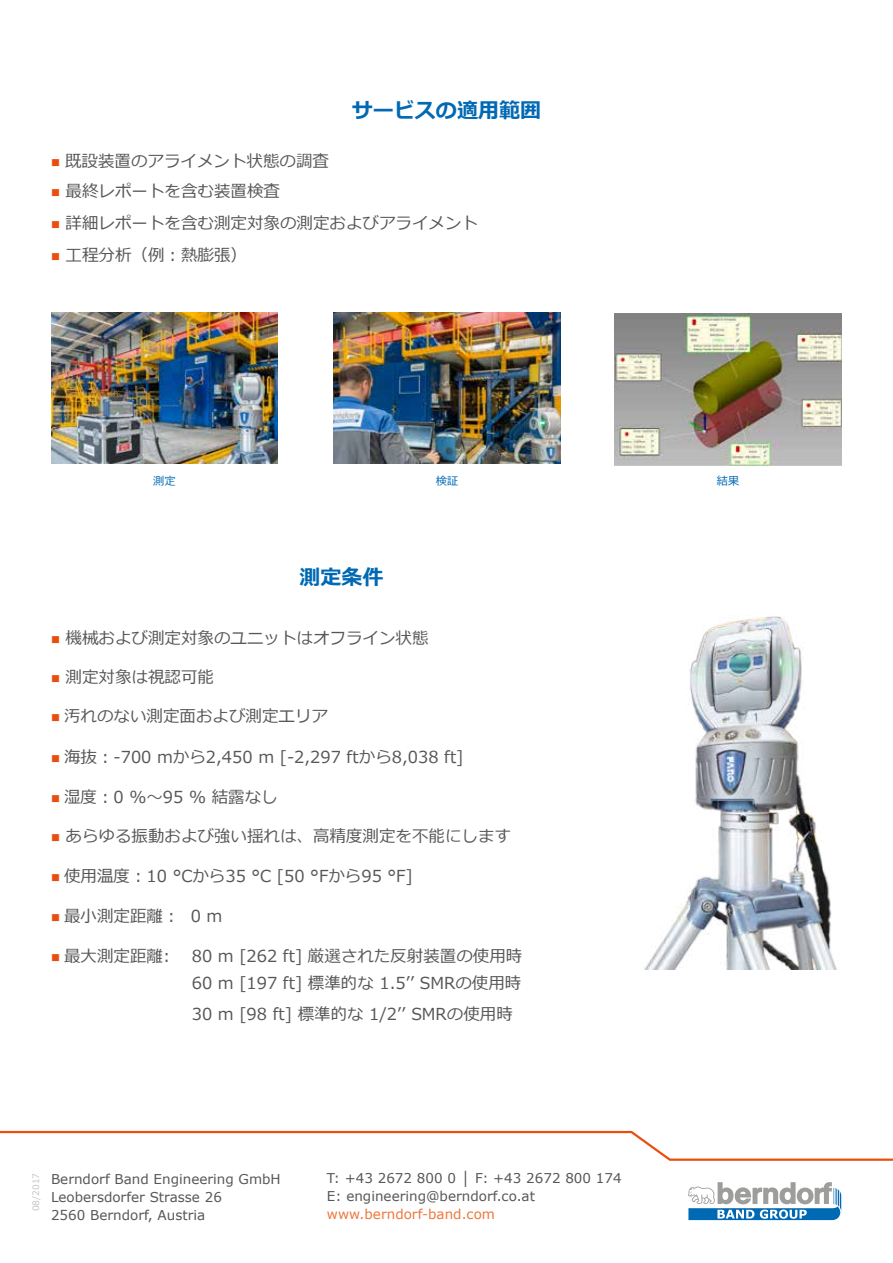
<style>
.page{position:relative;width:893px;height:1263px;background:#fff}
.page>*{position:absolute;margin:0;border:0;box-sizing:border-box;transform-origin:0 0}
.t1{font:700 21px "Meiryo";color:#0069b4}
.t2{font:700 21px "Meiryo";color:#0069b4}
.t3{font:16.5px/27.6px "Meiryo";color:#575756}
.t4{font:13.5px/18px "Verdana";color:#575756}
.t5{font:13.5px "Verdana";color:#ee763b}
.t6{font:11.25px "Meiryo";color:#0069b4}
.t7{font:9px "Verdana";color:#c6c6c6}
.s1{color:#e94e0f}
</style>
<div class="page">
<svg style="left:689px;top:1182px;width:152px;height:38px"></svg>
<svg style="left:0;top:1130px;width:893px;height:31px"></svg>
<img style="left:51px;top:312px;width:227px;height:152px">
<img style="left:334px;top:312px;width:227px;height:151px">
<img style="left:615px;top:313px;width:227px;height:152px">
<img style="left:644px;top:616px;width:193px;height:353px">
<p class="t1" style="left:352px;top:96px;width:191px">サービスの適用範囲</p>
<p class="t3" style="left:51px;top:148px;width:280px"><span class="s1">■</span> 既設装置のアライメント状態の調査</p>
<p class="t3" style="left:51px;top:178px;width:231px"><span class="s1">■</span> 最終レポートを含む装置検査</p>
<p class="t3" style="left:51px;top:210px;width:429px"><span class="s1">■</span> 詳細レポートを含む測定対象の測定およびアライメント</p>
<p class="t3" style="left:51px;top:242px;width:198px"><span class="s1">■</span> 工程分析（例：熱膨張）</p>
<p class="t6" style="left:153px;top:473px;width:24px">測定</p>
<p class="t6" style="left:436px;top:473px;width:24px">検証</p>
<p class="t6" style="left:717px;top:473px;width:24px">結果</p>
<p class="t2" style="left:299px;top:562px;width:85px">測定条件</p>
<p class="t3" style="left:51px;top:625px;width:379px"><span class="s1">■</span> 機械および測定対象のユニットはオフライン状態</p>
<p class="t3" style="left:51px;top:664px;width:165px"><span class="s1">■</span> 測定対象は視認可能</p>
<p class="t3" style="left:51px;top:703px;width:279px"><span class="s1">■</span> 汚れのない測定面および測定エリア</p>
<p class="t3" style="left:51px;top:744px;width:414px"><span class="s1">■</span> 海抜：-700 mから2,450 m [-2,297 ftから8,038 ft]</p>
<p class="t3" style="left:51px;top:784px;width:228px"><span class="s1">■</span> 湿度：0 %～95 % 結露なし</p>
<p class="t3" style="left:51px;top:823px;width:462px"><span class="s1">■</span> あらゆる振動および強い揺れは、高精度測定を不能にします</p>
<p class="t3" style="left:51px;top:863px;width:363px"><span class="s1">■</span> 使用温度：10 °Cから35 °C [50 °Fから95 °F]</p>
<p class="t3" style="left:51px;top:903px;width:173px"><span class="s1">■</span> 最小測定距離： 0 m</p>
<p class="t3" style="left:51px;top:943px;width:121px"><span class="s1">■</span> 最大測定距離:</p>
<p class="t3" style="left:192px;top:943px;width:332px">80 m [262 ft] 厳選された反射装置の使用時<br>60 m [197 ft] 標準的な 1.5’’ SMRの使用時</p>
<p class="t3" style="left:192px;top:1001px;width:322px">30 m [98 ft] 標準的な 1/2’’ SMRの使用時</p>
<p class="t7" style="left:30px;top:1211px;width:40px;rotate:-90deg">08/2017</p>
<p class="t4" style="left:51px;top:1170px;width:231px">Berndorf Band Engineering GmbH<br>Leobersdorfer Strasse 26<br>2560 Berndorf, Austria</p>
<p class="t4" style="left:327px;top:1169px;width:296px">T: +43 2672 800 0 │ F: +43 2672 800 174<br>E: engineering@berndorf.co.at</p>
<p class="t5" style="left:327px;top:1205px;width:170px">www.berndorf-band.com</p>
</div>
